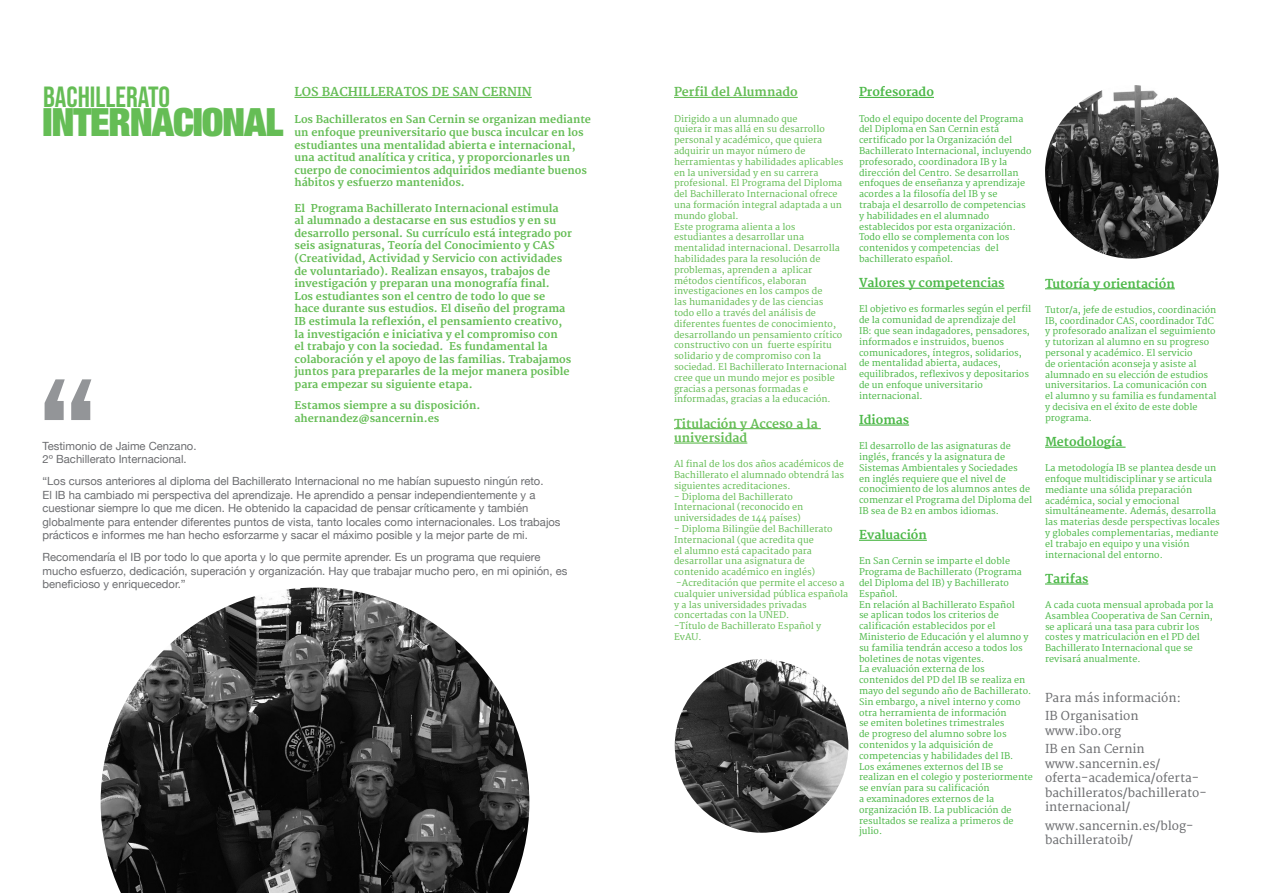
<style>
.page{position:relative;width:1263px;height:893px;background:#fff}
.page>*{position:absolute;margin:0;border:0;box-sizing:border-box;transform-origin:0 0}
.t1{font:180px "Bebas Neue";color:#939598}
.t2{font:900 expanded 39px "Helvetica Neue";letter-spacing:-.03em;color:#65bd55}
.t3{font:29.1px "Bebas Neue";color:#65bd55}
.t4{font:12px/14.4px "Merriweather";color:#6c6d70}
.t5{font:700 12px "Merriweather";color:#4cb848}
.t6{font:700 12px/14.4px "Merriweather";color:#65bd55}
.t7{font:11.25px/13.5px "Helvetica Neue";color:#6c6d70}
.t8{font:700 10.5px/12.6px "Merriweather";color:#65bd55}
.t9{font:9px/10.8px "Merriweather";color:#4cb848}
.t10{font:9px/10.8px "Merriweather";color:#65bd55}
</style>
<div class="page">
<hr style="left:294px;top:97px;width:238px;height:1px;background:#65bd55">
<hr style="left:674px;top:97px;width:124px;height:1px;background:#65bd55">
<hr style="left:674px;top:428px;width:147px;height:1px;background:#65bd55">
<hr style="left:674px;top:442px;width:73px;height:2px;background:#65bd55">
<hr style="left:859px;top:97px;width:75px;height:1px;background:#4cb848">
<hr style="left:859px;top:288px;width:145px;height:1px;background:#4cb848">
<hr style="left:859px;top:424px;width:50px;height:2px;background:#4cb848">
<hr style="left:859px;top:540px;width:68px;height:1px;background:#4cb848">
<hr style="left:1045px;top:288px;width:130px;height:1px;background:#4cb848">
<hr style="left:1045px;top:447px;width:80px;height:1px;background:#4cb848">
<hr style="left:1045px;top:583px;width:43px;height:2px;background:#4cb848">
<img style="left:1045px;top:85px;width:173px;height:174px;border-radius:87px">
<img style="left:675px;top:659px;width:173px;height:174px;border-radius:87px">
<img style="left:101px;top:588px;width:428px;height:305px">
<p class="t3" style="left:43px;top:80px;width:129px">BACHILLERATO</p>
<p class="t2" style="left:43px;top:97px;width:242px">INTERNACIONAL</p>
<p class="t1" style="left:37px;top:341px;width:62px">“</p>
<p class="t6" style="left:294px;top:85px;width:239px">LOS BACHILLERATOS DE SAN CERNIN</p>
<p class="t8" style="left:294px;top:114px;width:298px">Los Bachilleratos en San Cernin se organizan mediante un enfoque preuniversitario que busca inculcar en los estudiantes una mentalidad abierta e internacional, una actitud analítica y critica, y proporcionarles un cuerpo de conocimientos adquiridos mediante buenos hábitos y esfuerzo mantenidos.</p>
<p class="t8" style="left:294px;top:202px;width:279px">El Programa Bachillerato Internacional estimula<br>al alumnado a destacarse en sus estudios y en su desarrollo personal. Su currículo está integrado por seis asignaturas, Teoría del Conocimiento y CAS (Creatividad, Actividad y Servicio con actividades de voluntariado). Realizan ensayos, trabajos de investigación y preparan una monografía final.<br>Los estudiantes son el centro de todo lo que se hace durante sus estudios. El diseño del programa IB estimula la reflexión, el pensamiento creativo, la investigación e iniciativa y el compromiso con<br>el trabajo y con la sociedad. Es fundamental la colaboración y el apoyo de las familias. Trabajamos juntos para prepararles de la mejor manera posible para empezar su siguiente etapa.</p>
<p class="t8" style="left:294px;top:399px;width:187px">Estamos siempre a su disposición.</p>
<p class="t8" style="left:294px;top:412px;width:146px">ahernandez@sancernin.es</p>
<p class="t7" style="left:43px;top:440px;width:155px">Testimonio de Jaime Cenzano.</p>
<p class="t7" style="left:43px;top:453px;width:146px">2º Bachillerato Internacional.</p>
<p class="t7" style="left:43px;top:475px;width:520px">“Los cursos anteriores al diploma del Bachillerato Internacional no me habían supuesto ningún reto.<br>El IB ha cambiado mi perspectiva del aprendizaje. He aprendido a pensar independientemente y a cuestionar siempre lo que me dicen. He obtenido la capacidad de pensar críticamente y también globalmente para entender diferentes puntos de vista, tanto locales como internacionales. Los trabajos prácticos e informes me han hecho esforzarme y sacar el máximo posible y la mejor parte de mi.</p>
<p class="t7" style="left:43px;top:551px;width:526px">Recomendaría el IB por todo lo que aporta y lo que permite aprender. Es un programa que requiere mucho esfuerzo, dedicación, superación y organización. Hay que trabajar mucho pero, en mi opinión, es beneficioso y enriquecedor.”</p>
<p class="t6" style="left:674px;top:85px;width:125px">Perfil del Alumnado</p>
<p class="t10" style="left:674px;top:113px;width:171px">Dirigido a un alumnado que<br>quiera ir mas allá en su desarrollo personal y académico, que quiera adquirir un mayor número de herramientas y habilidades aplicables en la universidad y en su carrera profesional. El Programa del Diploma del Bachillerato Internacional ofrece una formación integral adaptada a un mundo global.</p>
<p class="t10" style="left:674px;top:221px;width:174px">Este programa alienta a los estudiantes a desarrollar una mentalidad internacional. Desarrolla habilidades para la resolución de problemas, aprenden a aplicar métodos científicos, elaboran investigaciones en los campos de<br>las humanidades y de las ciencias<br>todo ello a través del análisis de diferentes fuentes de conocimiento, desarrollando un pensamiento crítico constructivo con un fuerte espíritu solidario y de compromiso con la sociedad. El Bachillerato Internacional cree que un mundo mejor es posible gracias a personas formadas e informadas, gracias a la educación.</p>
<p class="t6" style="left:674px;top:417px;width:145px">Titulación y Acceso a la universidad</p>
<p class="t10" style="left:674px;top:459px;width:172px;text-align:justify">Al final de los dos años académicos de Bachillerato el alumnado obtendrá las siguientes acreditaciones.</p>
<p class="t10" style="left:674px;top:491px;width:131px">- Diploma del Bachillerato<br>Internacional (reconocido en universidades de 144 países)</p>
<p class="t10" style="left:674px;top:524px;width:160px">- Diploma Bilingüe del Bachillerato<br>Internacional (que acredita que<br>el alumno está capacitado para desarrollar una asignatura de contenido académico en inglés)</p>
<p class="t10" style="left:674px;top:578px;width:176px">-Acreditación que permite el acceso a cualquier universidad pública española y a las universidades privadas concertadas con la UNED.</p>
<p class="t10" style="left:674px;top:621px;width:149px">-Título de Bachillerato Español y<br>EvAU.</p>
<p class="t5" style="left:859px;top:85px;width:76px">Profesorado</p>
<p class="t9" style="left:859px;top:113px;width:174px">Todo el equipo docente del Programa del Diploma en San Cernin está certificado por la Organización del Bachillerato Internacional, incluyendo profesorado, coordinadora IB y la dirección del Centro. Se desarrollan enfoques de enseñanza y aprendizaje acordes a la filosofía del IB y se<br>trabaja el desarrollo de competencias y habilidades en el alumnado establecidos por esta organización.<br>Todo ello se complementa con los contenidos y competencias del bachillerato español.</p>
<p class="t5" style="left:859px;top:276px;width:147px">Valores y competencias</p>
<p class="t9" style="left:859px;top:304px;width:174px">El objetivo es formarles según el perfil de la comunidad de aprendizaje del<br>IB: que sean indagadores, pensadores, informados e instruidos, buenos comunicadores, íntegros, solidarios, de mentalidad abierta, audaces, equilibrados, reflexivos y depositarios de un enfoque universitario internacional.</p>
<p class="t5" style="left:859px;top:413px;width:52px">Idiomas</p>
<p class="t9" style="left:859px;top:441px;width:175px">El desarrollo de las asignaturas de inglés, francés y la asignatura de Sistemas Ambientales y Sociedades<br>en inglés requiere que el nivel de conocimiento de los alumnos antes de comenzar el Programa del Diploma del IB sea de B2 en ambos idiomas.</p>
<p class="t5" style="left:859px;top:528px;width:69px">Evaluación</p>
<p class="t9" style="left:859px;top:556px;width:164px">En San Cernin se imparte el doble<br>Programa de Bachillerato (Programa del Diploma del IB) y Bachillerato<br>Español.</p>
<p class="t9" style="left:859px;top:599px;width:171px">En relación al Bachillerato Español<br>se aplican todos los criterios de calificación establecidos por el Ministerio de Educación y el alumno y su familia tendrán acceso a todos los boletines de notas vigentes.</p>
<p class="t9" style="left:859px;top:664px;width:174px">La evaluación externa de los contenidos del PD del IB se realiza en mayo del segundo año de Bachillerato.<br>Sin embargo, a nivel interno y como otra herramienta de información<br>se emiten boletines trimestrales<br>de progreso del alumno sobre los contenidos y la adquisición de competencias y habilidades del IB.</p>
<p class="t9" style="left:859px;top:761px;width:175px">Los exámenes externos del IB se realizan en el colegio y posteriormente se envían para su calificación<br>a examinadores externos de la organización IB. La publicación de resultados se realiza a primeros de julio.</p>
<p class="t5" style="left:1045px;top:276px;width:131px">Tutoría y orientación</p>
<p class="t9" style="left:1045px;top:305px;width:173px">Tutor/a, jefe de estudios, coordinación IB, coordinador CAS, coordinador TdC y profesorado analizan el seguimiento y tutorizan al alumno en su progreso personal y académico. El servicio<br>de orientación aconseja y asiste al alumnado en su elección de estudios universitarios. La comunicación con el alumno y su familia es fundamental y decisiva en el éxito de este doble programa.</p>
<p class="t5" style="left:1045px;top:435px;width:79px">Metodología</p>
<p class="t9" style="left:1045px;top:463px;width:176px">La metodología IB se plantea desde un enfoque multidisciplinar y se articula mediante una sólida preparación académica, social y emocional simultáneamente. Además, desarrolla las materias desde perspectivas locales y globales complementarias, mediante el trabajo en equipo y una visión internacional del entorno.</p>
<p class="t5" style="left:1045px;top:572px;width:45px">Tarifas</p>
<p class="t9" style="left:1045px;top:600px;width:170px">A cada cuota mensual aprobada por la Asamblea Cooperativa de San Cernin, se aplicará una tasa para cubrir los costes y matriculación en el PD del Bachillerato Internacional que se revisará anualmente.</p>
<p class="t4" style="left:1045px;top:691px;width:137px">Para más información:</p>
<p class="t4" style="left:1045px;top:709px;width:95px">IB Organisation</p>
<p class="t4" style="left:1045px;top:724px;width:78px">www.ibo.org</p>
<p class="t4" style="left:1045px;top:742px;width:101px">IB en San Cernin</p>
<p class="t4" style="left:1045px;top:757px;width:163px">www.sancernin.es/ oferta-academica/oferta&shy;bachilleratos/bachillerato&shy;internacional/</p>
<p class="t4" style="left:1045px;top:819px;width:150px">www.sancernin.es/blog&shy;bachilleratoib/</p>
</div>
